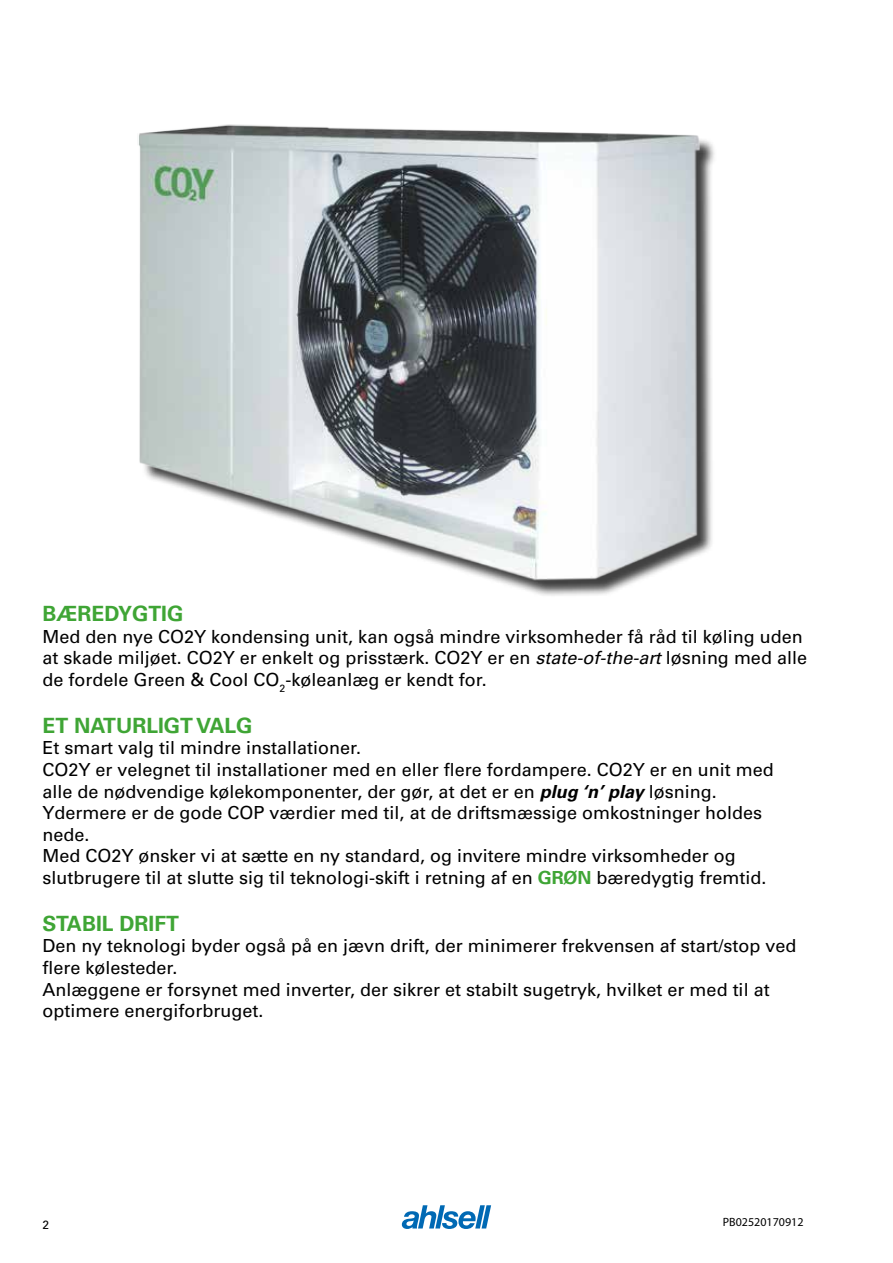
<style>
.page{position:relative;width:893px;height:1263px;background:#fff}
.page>*{position:absolute;margin:0;border:0;box-sizing:border-box;transform-origin:0 0}
.t1{font:700 21px "Univers LT Std";color:#3fa535}
.t2{font:18px/21.6px "Univers LT Std";color:#000}
.t3{font:12px "Myriad Pro";color:#000}
.t4{font:12px "Univers LT Std";color:#000}
.s1{font-style:italic}
.s2{font-weight:700;font-style:italic}
.s3{font-weight:700;color:#3fa535}
</style>
<div class="page">
<svg style="left:402px;top:1205px;width:89px;height:24px"></svg>
<img style="left:138px;top:124px;width:577px;height:466px">
<p class="t1" style="left:43px;top:601px;width:142px">BÆREDYGTIG</p>
<p class="t2" style="left:43px;top:626px;width:766px">Med den nye CO2Y kondensing unit, kan også mindre virksomheder få råd til køling uden at skade miljøet. CO2Y er enkelt og prisstærk. CO2Y er en <span class="s1">state-of-the-art</span> løsning med alle de fordele Green &amp; Cool CO<sub>2</sub>-køleanlæg er kendt for.</p>
<p class="t1" style="left:43px;top:713px;width:211px">ET NATURLIGT VALG</p>
<p class="t2" style="left:43px;top:737px;width:733px">Et smart valg til mindre installationer.<br>CO2Y er velegnet til installationer med en eller flere fordampere. CO2Y er en unit med alle de nødvendige kølekomponenter, der gør, at det er en <span class="s2">plug ‘n’ play</span> løsning.<br>Ydermere er de gode COP værdier med til, at de driftsmæssige omkostninger holdes nede.<br>Med CO2Y ønsker vi at sætte en ny standard, og invitere mindre virksomheder og slutbrugere til at slutte sig til teknologi-skift i retning af en <span class="s3">GRØN</span> bæredygtig fremtid.</p>
<p class="t1" style="left:43px;top:911px;width:138px">STABIL DRIFT</p>
<p class="t2" style="left:43px;top:935px;width:755px">Den ny teknologi byder også på en jævn drift, der minimerer frekvensen af start/stop ved flere kølesteder.<br>Anlæggene er forsynet med inverter, der sikrer et stabilt sugetryk, hvilket er med til at optimere energiforbruget.</p>
<p class="t4" style="left:43px;top:1217px;width:8px">2</p>
<p class="t3" style="left:723px;top:1215px;width:82px">PB02520170912</p>
</div>
